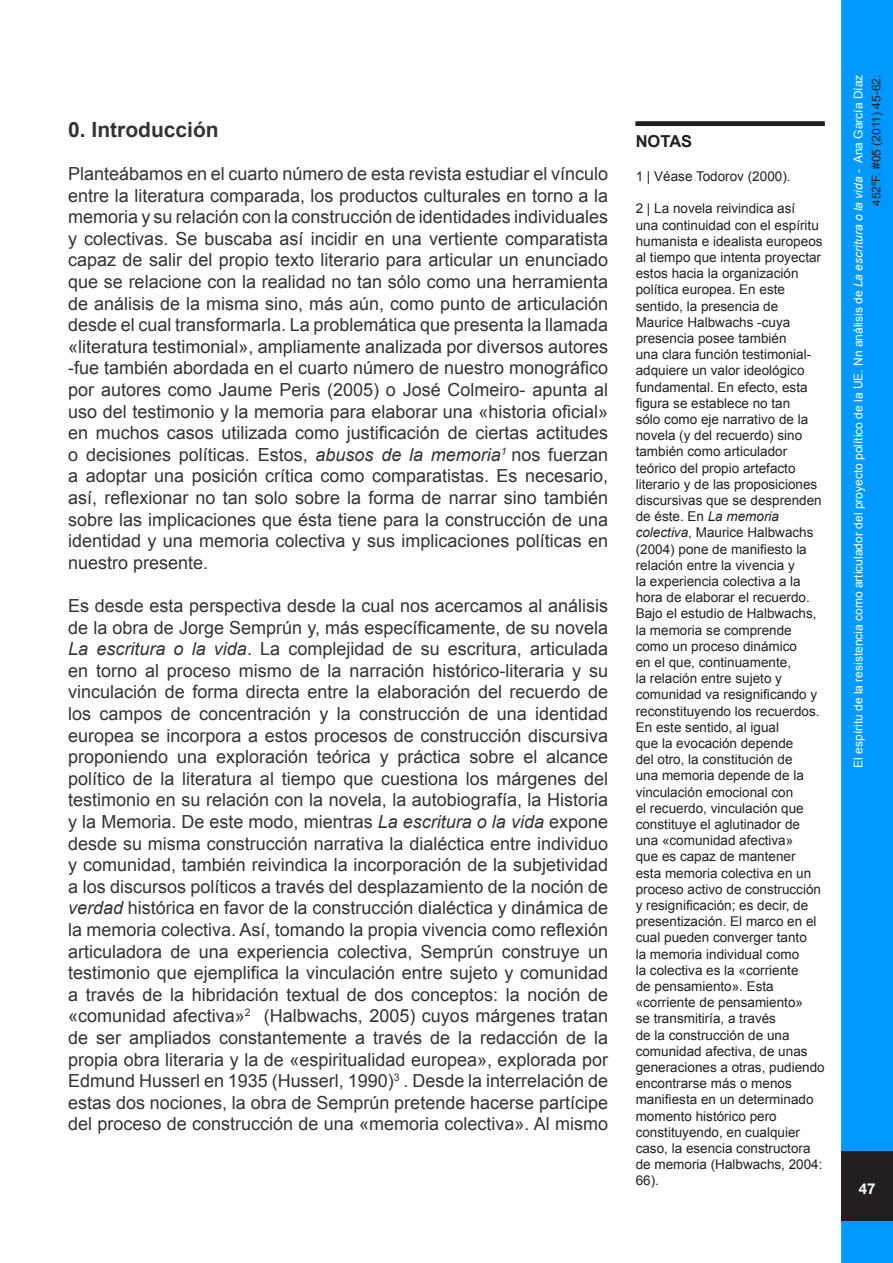
<style>
.page{position:relative;width:893px;height:1263px;background:#fff}
.page>*{position:absolute;margin:0;border:0;box-sizing:border-box;transform-origin:0 0}
.t1{font:700 21px "Arial";color:#333}
.t2{font:18px/21.6px "Arial";color:#333;text-align:justify}
.Estilo_de_párrafo_1{font:700 16.5px "Arial";color:#231f20}
.t3{font:700 15px "Helvetica Neue";color:#fff}
.Estilo_de_párrafo_1-2{font:13.5px/16.2px "Arial";color:#231f20}
.t4{font:12px "Arial";color:#fff}
.t5{font:12px "Arial";color:#231f20}
.s1{font-style:italic}
</style>
<div class="page">
<div style="left:843px;top:2px;width:48px;height:1259px;background:#09f"></div>
<div style="left:841px;top:0;width:52px;height:1263px;border:3px solid #09f"></div>
<div style="left:841px;top:1151px;width:52px;height:70px;background:#231f20"></div>
<div style="left:636px;top:121px;width:189px;height:5px;background:#231f20"></div>
<p class="t1" style="left:68px;top:115px;width:152px">0. Introducción</p>
<p class="t2" style="left:68px;top:163px;width:541px">Planteábamos en el cuarto número de esta revista estudiar el vínculo entre la literatura comparada, los productos culturales en torno a la memoria y su relación con la construcción de identidades individuales y colectivas. Se buscaba así incidir en una vertiente comparatista capaz de salir del propio texto literario para articular un enunciado que se relacione con la realidad no tan sólo como una herramienta de análisis de la misma sino, más aún, como punto de articulación desde el cual transformarla. La problemática que presenta la llamada «literatura testimonial», ampliamente analizada por diversos autores -fue también abordada en el cuarto número de nuestro monográfico por autores como Jaume Peris (2005) o José Colmeiro- apunta al uso del testimonio y la memoria para elaborar una «historia oficial» en muchos casos utilizada como justificación de ciertas actitudes o decisiones políticas. Estos, <span class="s1">abusos de la memoria</span><sup>1</sup> nos fuerzan a adoptar una posición crítica como comparatistas. Es necesario, así, reflexionar no tan solo sobre la forma de narrar sino también sobre las implicaciones que ésta tiene para la construcción de una identidad y una memoria colectiva y sus implicaciones políticas en nuestro presente.</p>
<p class="t2" style="left:68px;top:595px;width:541px">Es desde esta perspectiva desde la cual nos acercamos al análisis de la obra de Jorge Semprún y, más específicamente, de su novela <span class="s1">La escritura o la vida</span>. La complejidad de su escritura, articulada en torno al proceso mismo de la narración histórico-literaria y su vinculación de forma directa entre la elaboración del recuerdo de los campos de concentración y la construcción de una identidad europea se incorpora a estos procesos de construcción discursiva proponiendo una exploración teórica y práctica sobre el alcance político de la literatura al tiempo que cuestiona los márgenes del testimonio en su relación con la novela, la autobiografía, la Historia y la Memoria. De este modo, mientras <span class="s1">La escritura o la vida</span> expone desde su misma construcción narrativa la dialéctica entre individuo y comunidad, también reivindica la incorporación de la subjetividad a los discursos políticos a través del desplazamiento de la noción de <span class="s1">verdad</span> histórica en favor de la construcción dialéctica y dinámica de la memoria colectiva. Así, tomando la propia vivencia como reflexión articuladora de una experiencia colectiva, Semprún construye un testimonio que ejemplifica la vinculación entre sujeto y comunidad a través de la hibridación textual de dos conceptos: la noción de «comunidad afectiva»<sup>2</sup> (Halbwachs, 2005) cuyos márgenes tratan de ser ampliados constantemente a través de la redacción de la propia obra literaria y la de «espiritualidad europea», explorada por Edmund Husserl en 1935 (Husserl, 1990)<sup>3</sup> . Desde la interrelación de estas dos nociones, la obra de Semprún pretende hacerse partícipe del proceso de construcción de una «memoria colectiva». Al mismo</p>
<p class="Estilo_de_párrafo_1" style="left:636px;top:130px;width:58px">NOTAS</p>
<p class="Estilo_de_párrafo_1-2" style="left:636px;top:168px;width:156px">1 | Véase Todorov (2000).</p>
<p class="Estilo_de_párrafo_1-2" style="left:636px;top:201px;width:190px">2 | La novela reivindica así<br>una continuidad con el espíritu humanista e idealista europeos al tiempo que intenta proyectar estos hacia la organización política europea. En este sentido, la presencia de<br>Maurice Halbwachs -cuya presencia posee también<br>una clara función testimonial&shy;adquiere un valor ideológico fundamental. En efecto, esta figura se establece no tan<br>sólo como eje narrativo de la novela (y del recuerdo) sino también como articulador teórico del propio artefacto literario y de las proposiciones discursivas que se desprenden de éste. En <span class="s1">La memoria colectiva</span>, Maurice Halbwachs (2004) pone de manifiesto la relación entre la vivencia y<br>la experiencia colectiva a la hora de elaborar el recuerdo.<br>Bajo el estudio de Halbwachs, la memoria se comprende como un proceso dinámico<br>en el que, continuamente,<br>la relación entre sujeto y comunidad va resignificando y reconstituyendo los recuerdos.<br>En este sentido, al igual<br>que la evocación depende<br>del otro, la constitución de<br>una memoria depende de la vinculación emocional con<br>el recuerdo, vinculación que constituye el aglutinador de una «comunidad afectiva»<br>que es capaz de mantener<br>esta memoria colectiva en un proceso activo de construcción y resignificación; es decir, de presentización. El marco en el cual pueden converger tanto<br>la memoria individual como<br>la colectiva es la «corriente<br>de pensamiento». Esta «corriente de pensamiento»<br>se transmitiría, a través<br>de la construcción de una comunidad afectiva, de unas generaciones a otras, pudiendo encontrarse más o menos manifiesta en un determinado momento histórico pero constituyendo, en cualquier caso, la esencia constructora de memoria (Halbwachs, 2004:<br>66).</p>
<p class="t4" style="left:850px;top:768px;width:694px;rotate:-90deg">El espíritu de la resistencia como articulador del proyecto político de la UE. Nn análisis de <span class="s1">La escritura o la vida</span> - Ana García Díaz</p>
<p class="t5" style="left:868px;top:206px;width:133px;rotate:-90deg">452ºF. #05 (2011) 45-62.</p>
<p class="t3" style="left:859px;top:1179px;width:18px">47</p>
</div>
